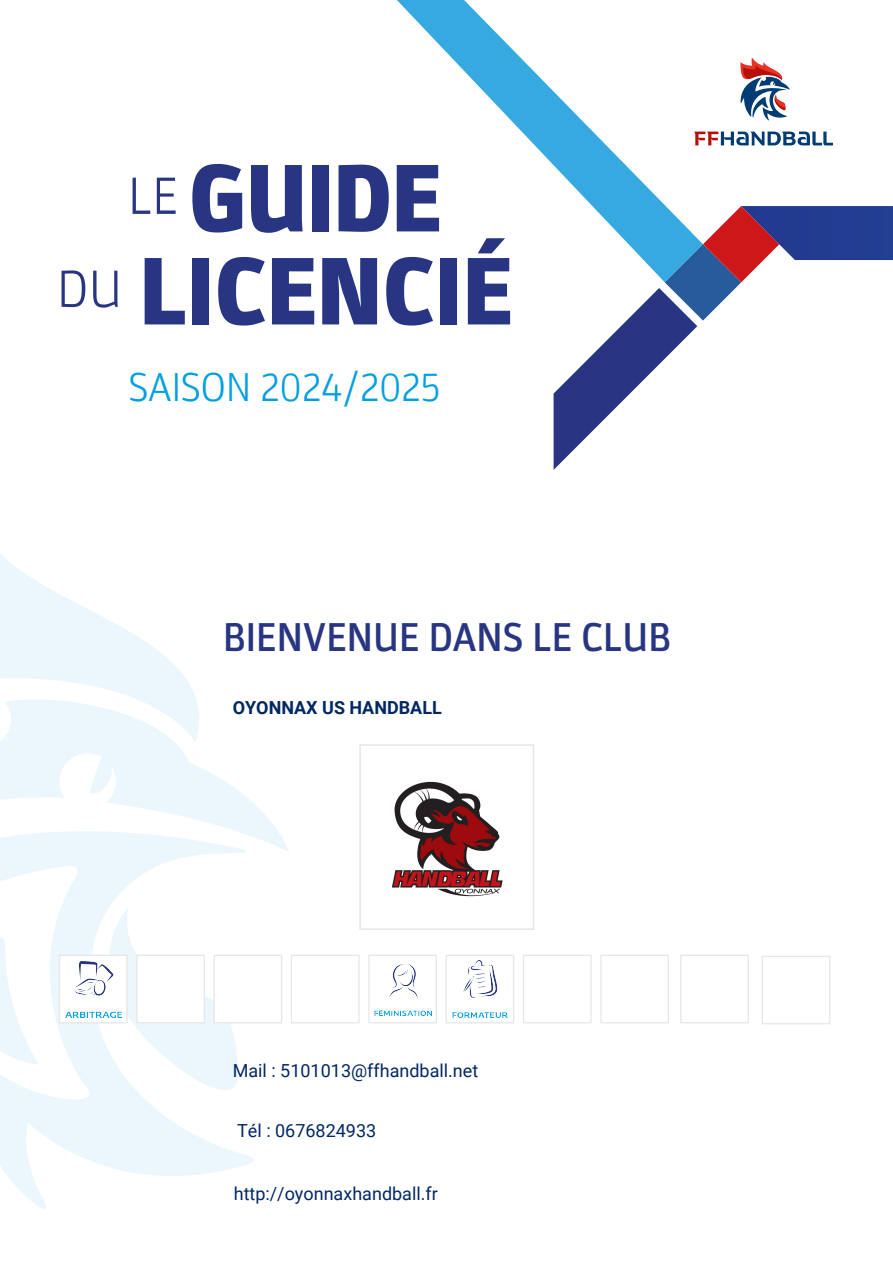
<style>
.page{position:relative;width:893px;height:1263px;background:#fff}
.page>*{position:absolute;margin:0;border:0;box-sizing:border-box;transform-origin:0 0}
.t1{font:900 96.45px/93px "Parka";letter-spacing:-.01em;color:#283583;text-align:center}
.t2{font:500 40.5px "Parka";letter-spacing:-.01em;color:#283583}
.t3{font:300 40.5px "Parka";letter-spacing:-.01em;color:#009fe3}
.t4{font:18px "Roboto";color:#002763}
.t5{font:700 18px "Roboto";color:#002763}
</style>
<div class="page">
<svg style="left:0;top:852px;width:254px;height:357px"></svg>
<svg style="left:0;top:553px;width:196px;height:145px;fill:#ebf7fc"></svg>
<svg style="left:0;top:698px;width:289px;height:154px"></svg>
<svg style="left:62px;top:907px;width:176px;height:192px"></svg>
<svg style="left:703px;top:132px;width:130px;height:13px"></svg>
<svg style="left:740px;top:57px;width:50px;height:64px"></svg>
<div style="left:59px;top:955px;width:69px;height:68px;background:#fff;border:1px solid #e7e7e7"></div>
<div style="left:291px;top:955px;width:69px;height:68px;background:#fff;border:1px solid #e7e7e7"></div>
<div style="left:136px;top:955px;width:69px;height:68px;background:#fff;border:1px solid #e7e7e7"></div>
<div style="left:368px;top:955px;width:69px;height:68px;background:#fff;border:1px solid #e7e7e7"></div>
<div style="left:523px;top:955px;width:69px;height:68px;background:#fff;border:1px solid #e7e7e7"></div>
<div style="left:214px;top:955px;width:68px;height:68px;background:#fff;border:1px solid #e7e7e7"></div>
<div style="left:446px;top:955px;width:68px;height:68px;background:#fff;border:1px solid #e7e7e7"></div>
<div style="left:600px;top:955px;width:69px;height:68px;background:#fff;border:1px solid #e7e7e7"></div>
<div style="left:762px;top:956px;width:68px;height:68px;background:#fff;border:1px solid #e7e7e7"></div>
<svg style="left:397px;top:0;width:306px;height:206px"></svg>
<svg style="left:554px;top:206px;width:339px;height:264px"></svg>
<div style="left:680px;top:955px;width:69px;height:68px;background:#fff;border:1px solid #e7e7e7"></div>
<img style="left:65px;top:961px;width:56px;height:56px">
<img style="left:374px;top:964px;width:58px;height:51px">
<img style="left:452px;top:960px;width:55px;height:57px">
<div style="left:359px;top:744px;width:175px;height:186px;border:2px solid #e6e6e6"></div>
<img style="left:392px;top:781px;width:111px;height:116px">
<div style="left:766px;top:957px;width:60px;height:62px;background:#fff"></div>
<h1 class="t1" style="left:57px;top:152px;width:458px"><sup>LE</sup> GUIDE<br><sup>DU</sup> LICENCIÉ</h1>
<h2 class="t3" style="left:129px;top:365px;width:314px">SAISON 2024/2025</h2>
<h2 class="t2" style="left:223px;top:615px;width:449px">BIENVENUE DANS LE CLUB</h2>
<p class="t5" style="left:233px;top:694px;width:211px">OYONNAX US HANDBALL</p>
<p class="t4" style="left:233px;top:1058px;width:247px">Mail : 5101013@ffhandball.net</p>
<p class="t4" style="left:237px;top:1118px;width:141px">Tél : 0676824933</p>
<p class="t4" style="left:234px;top:1181px;width:206px">http://oyonnaxhandball.fr</p>
</div>
